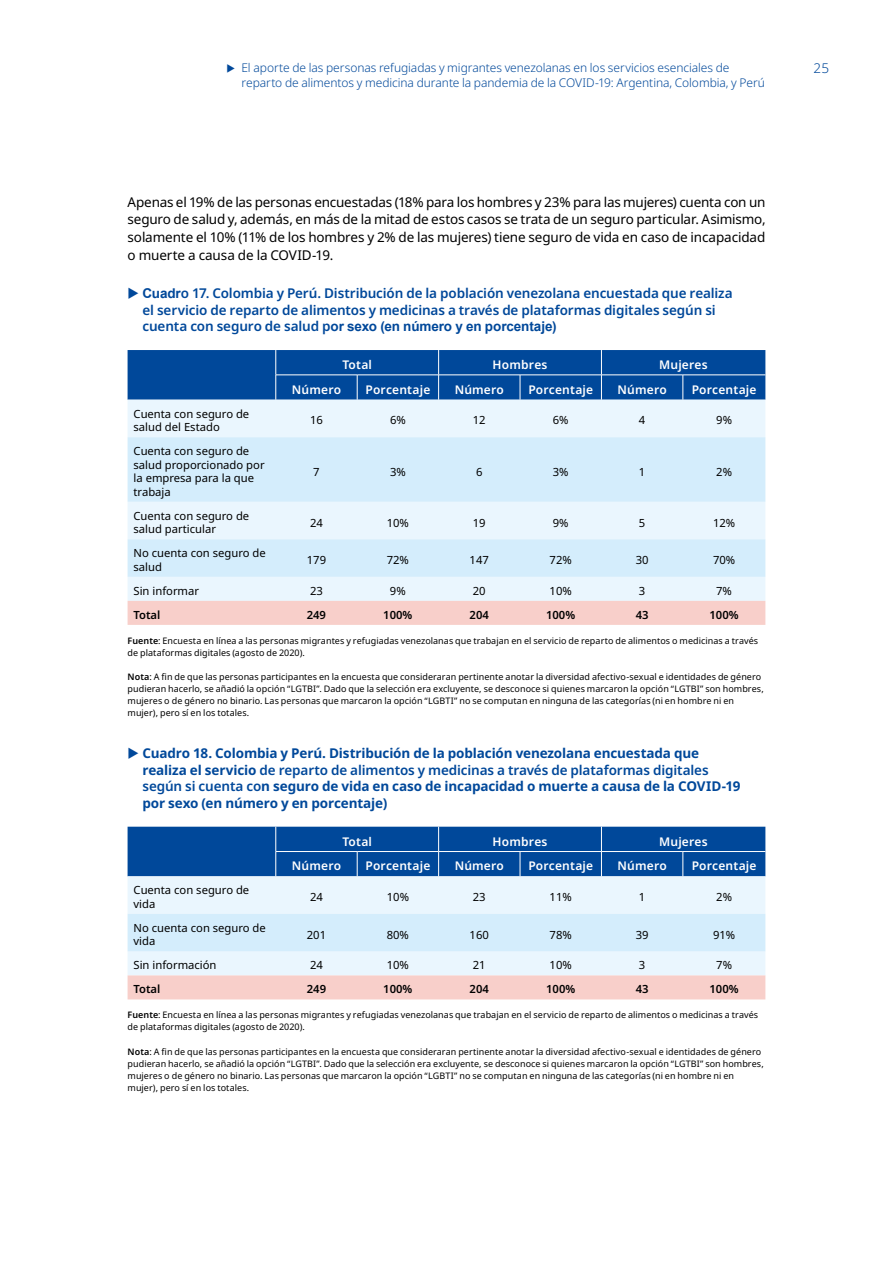
<style>
.page{position:relative;width:893px;height:1263px;background:#fff}
.page>*{position:absolute;margin:0;border:0;box-sizing:border-box;transform-origin:0 0}
.t1{font:13.5px/18px "Noto Sans";letter-spacing:-.01em;color:#000;text-align:justify}
.t2{font:700 13.5px/16.5px "Noto Sans";letter-spacing:-.01em;color:#00489a}
.t3{font:600 13.5px/16.5px "Noto Sans";letter-spacing:-.01em;color:#00489a}
.t4{font:700 13.5px "Arial";letter-spacing:-.01em;color:#00489a}
.t5{font:300 13.5px "Noto Sans";color:#00489a}
.t6{font:300 12px/14.4px "Noto Sans";letter-spacing:-.005em;color:#00489a}
.t7{font:600 12px "Noto Sans";letter-spacing:.015em;color:#fff}
.t8{font:11.25px/13.5px "Noto Sans";color:#000}
.t9{font:600 11.25px "Noto Sans";color:#000}
.t10{font:9px/12px "Noto Sans";letter-spacing:.005em;color:#000}
.s1{font-family:"Arial";font-weight:700}
.s2{font-family:"Noto Sans";font-weight:600}
.s3{font-weight:600}
</style>
<div class="page">
<div style="left:128px;top:400px;width:637px;height:201px;background:#eaf6fe"></div>
<svg style="left:128px;top:437px;width:637px;height:140px;background:#daeffc"></svg>
<div style="left:128px;top:601px;width:637px;height:24px;background:#f8cfca"></div>
<svg style="left:128px;top:350px;width:637px;height:50px;background:#094e9d"></svg>
<div style="left:128px;top:876px;width:637px;height:99px;background:#eaf6fe"></div>
<div style="left:128px;top:914px;width:637px;height:37px;background:#d4edfc"></div>
<div style="left:128px;top:975px;width:637px;height:24px;background:#f8cfca"></div>
<div style="left:128px;top:827px;width:637px;height:49px;background:#00489a"></div>
<h2 class="t6" style="left:242px;top:61px;width:525px">El aporte de las personas refugiadas y migrantes venezolanas en los servicios esenciales de reparto de alimentos y medicina durante la pandemia de la COVID-19: Argentina, Colombia, y Perú</h2>
<h1 class="t5" style="left:814px;top:59px;width:17px">25</h1>
<p class="t1" style="left:128px;top:193px;width:639px">Apenas el 19% de las personas encuestadas (18% para los hombres y 23% para las mujeres) cuenta con un seguro de salud y, además, en más de la mitad de estos casos se trata de un seguro particular. Asimismo, solamente el 10% (11% de los hombres y 2% de las mujeres) tiene seguro de vida en caso de incapacidad o muerte a causa de la COVID-19.</p>
<h1 class="t3" style="left:142px;top:285px;width:592px"><span class="s1">Cuadr</span>o 17. Colombia y Perú. Distribución de la población venezolana encuestada que realiza el servicio de reparto de alimentos y medicinas a través de plataformas digitales según si</h1>
<h1 class="t4" style="left:142px;top:318px;width:416px"><span class="s2">cuenta con seguro de salud p</span>or sexo (en número y en porcentaje)</h1>
<h2 class="t7" style="left:342px;top:356px;width:31px">Total</h2>
<h2 class="t7" style="left:493px;top:356px;width:56px">Hombres</h2>
<h2 class="t7" style="left:659px;top:356px;width:50px">Mujeres</h2>
<h2 class="t7" style="left:292px;top:381px;width:51px">Número</h2>
<h2 class="t7" style="left:365px;top:381px;width:66px">Porcentaje</h2>
<h2 class="t7" style="left:455px;top:381px;width:51px">Número</h2>
<h2 class="t7" style="left:528px;top:381px;width:66px">Porcentaje</h2>
<h2 class="t7" style="left:617px;top:381px;width:51px">Número</h2>
<h2 class="t7" style="left:692px;top:381px;width:66px">Porcentaje</h2>
<p class="t8" style="left:134px;top:407px;width:117px">Cuenta con seguro de salud del Estado</p>
<p class="t8" style="left:310px;top:414px;width:14px">16</p>
<p class="t8" style="left:390px;top:414px;width:17px">6%</p>
<p class="t8" style="left:473px;top:414px;width:14px">12</p>
<p class="t8" style="left:553px;top:414px;width:17px">6%</p>
<p class="t8" style="left:639px;top:414px;width:8px">4</p>
<p class="t8" style="left:716px;top:414px;width:17px">9%</p>
<p class="t8" style="left:134px;top:445px;width:133px">Cuenta con seguro de salud proporcionado por la empresa para la que trabaja</p>
<p class="t8" style="left:313px;top:465px;width:8px">7</p>
<p class="t8" style="left:390px;top:465px;width:17px">3%</p>
<p class="t8" style="left:476px;top:465px;width:8px">6</p>
<p class="t8" style="left:553px;top:465px;width:17px">3%</p>
<p class="t8" style="left:639px;top:465px;width:8px">1</p>
<p class="t8" style="left:716px;top:465px;width:17px">2%</p>
<p class="t8" style="left:134px;top:509px;width:117px">Cuenta con seguro de salud particular</p>
<p class="t8" style="left:310px;top:516px;width:14px">24</p>
<p class="t8" style="left:387px;top:516px;width:24px">10%</p>
<p class="t8" style="left:473px;top:516px;width:14px">19</p>
<p class="t8" style="left:553px;top:516px;width:17px">9%</p>
<p class="t8" style="left:639px;top:516px;width:8px">5</p>
<p class="t8" style="left:713px;top:516px;width:24px">12%</p>
<p class="t8" style="left:134px;top:547px;width:134px">No cuenta con seguro de salud</p>
<p class="t8" style="left:307px;top:553px;width:21px">179</p>
<p class="t8" style="left:387px;top:553px;width:24px">72%</p>
<p class="t8" style="left:470px;top:553px;width:21px">147</p>
<p class="t8" style="left:550px;top:553px;width:24px">72%</p>
<p class="t8" style="left:636px;top:553px;width:14px">30</p>
<p class="t8" style="left:713px;top:553px;width:24px">70%</p>
<p class="t8" style="left:134px;top:584px;width:67px">Sin informar</p>
<p class="t8" style="left:310px;top:584px;width:14px">23</p>
<p class="t8" style="left:390px;top:584px;width:17px">9%</p>
<p class="t8" style="left:473px;top:584px;width:14px">20</p>
<p class="t8" style="left:550px;top:584px;width:24px">10%</p>
<p class="t8" style="left:639px;top:584px;width:8px">3</p>
<p class="t8" style="left:716px;top:584px;width:17px">7%</p>
<p class="t9" style="left:134px;top:607px;width:28px">Total</p>
<p class="t9" style="left:307px;top:607px;width:21px">249</p>
<p class="t9" style="left:383px;top:607px;width:31px">100%</p>
<p class="t9" style="left:470px;top:607px;width:21px">204</p>
<p class="t9" style="left:546px;top:607px;width:31px">100%</p>
<p class="t9" style="left:636px;top:607px;width:14px">43</p>
<p class="t9" style="left:709px;top:607px;width:31px">100%</p>
<p class="t10" style="left:128px;top:635px;width:632px"><span class="s3">Fuente</span>: Encuesta en línea a las personas migrantes y refugiadas venezolanas que trabajan en el servicio de reparto de alimentos o medicinas a través de plataformas digitales (agosto de 2020).</p>
<p class="t10" style="left:128px;top:671px;width:638px"><span class="s3">Nota</span>: A fin de que las personas participantes en la encuesta que consideraran pertinente anotar la diversidad afectivo-sexual e identidades de género pudieran hacerlo, se añadió la opción “LGTBI”. Dado que la selección era excluyente, se desconoce si quienes marcaron la opción “LGTBI” son hombres, mujeres o de género no binario. Las personas que marcaron la opción “LGBTI” no se computan en ninguna de las categorías (ni en hombre ni en mujer), pero sí en los totales.</p>
<p class="t2" style="left:142px;top:745px;width:599px">Cuadro 18. Colombia y Perú. Distribución de la población venezolana encuestada que realiza el servicio <span class="s3">de reparto de alimentos y medicinas a través de plataformas digitales según si cuenta co</span>n seguro de vida en caso de incapacidad o muerte a causa de la COVID-19 por sexo (en número y en porcentaje)</p>
<h2 class="t7" style="left:342px;top:833px;width:31px">Total</h2>
<h2 class="t7" style="left:493px;top:833px;width:56px">Hombres</h2>
<h2 class="t7" style="left:659px;top:833px;width:50px">Mujeres</h2>
<h2 class="t7" style="left:292px;top:857px;width:51px">Número</h2>
<h2 class="t7" style="left:365px;top:857px;width:66px">Porcentaje</h2>
<h2 class="t7" style="left:455px;top:857px;width:51px">Número</h2>
<h2 class="t7" style="left:528px;top:857px;width:66px">Porcentaje</h2>
<h2 class="t7" style="left:617px;top:857px;width:51px">Número</h2>
<h2 class="t7" style="left:692px;top:857px;width:66px">Porcentaje</h2>
<p class="t8" style="left:134px;top:884px;width:117px">Cuenta con seguro de vida</p>
<p class="t8" style="left:310px;top:890px;width:14px">24</p>
<p class="t8" style="left:387px;top:890px;width:24px">10%</p>
<p class="t8" style="left:473px;top:890px;width:14px">23</p>
<p class="t8" style="left:550px;top:890px;width:24px">11%</p>
<p class="t8" style="left:639px;top:890px;width:8px">1</p>
<p class="t8" style="left:716px;top:890px;width:17px">2%</p>
<p class="t8" style="left:134px;top:921px;width:134px">No cuenta con seguro de vida</p>
<p class="t8" style="left:307px;top:928px;width:21px">201</p>
<p class="t8" style="left:387px;top:928px;width:24px">80%</p>
<p class="t8" style="left:470px;top:928px;width:21px">160</p>
<p class="t8" style="left:550px;top:928px;width:24px">78%</p>
<p class="t8" style="left:636px;top:928px;width:14px">39</p>
<p class="t8" style="left:713px;top:928px;width:24px">91%</p>
<p class="t8" style="left:134px;top:959px;width:85px">Sin información</p>
<p class="t8" style="left:310px;top:959px;width:14px">24</p>
<p class="t8" style="left:387px;top:959px;width:24px">10%</p>
<p class="t8" style="left:473px;top:959px;width:14px">21</p>
<p class="t8" style="left:550px;top:959px;width:24px">10%</p>
<p class="t8" style="left:639px;top:959px;width:8px">3</p>
<p class="t8" style="left:716px;top:959px;width:17px">7%</p>
<p class="t9" style="left:134px;top:981px;width:28px">Total</p>
<p class="t9" style="left:307px;top:981px;width:21px">249</p>
<p class="t9" style="left:383px;top:981px;width:31px">100%</p>
<p class="t9" style="left:470px;top:981px;width:21px">204</p>
<p class="t9" style="left:546px;top:981px;width:31px">100%</p>
<p class="t9" style="left:636px;top:981px;width:14px">43</p>
<p class="t9" style="left:709px;top:981px;width:31px">100%</p>
<p class="t10" style="left:128px;top:1009px;width:632px"><span class="s3">Fuente</span>: Encuesta en línea a las personas migrantes y refugiadas venezolanas que trabajan en el servicio de reparto de alimentos o medicinas a través de plataformas digitales (agosto de 2020).</p>
<p class="t10" style="left:128px;top:1046px;width:638px"><span class="s3">Nota</span>: A fin de que las personas participantes en la encuesta que consideraran pertinente anotar la diversidad afectivo-sexual e identidades de género pudieran hacerlo, se añadió la opción “LGTBI”. Dado que la selección era excluyente, se desconoce si quienes marcaron la opción “LGTBI” son hombres, mujeres o de género no binario. Las personas que marcaron la opción “LGBTI” no se computan en ninguna de las categorías (ni en hombre ni en mujer), pero sí en los totales.</p>
</div>
